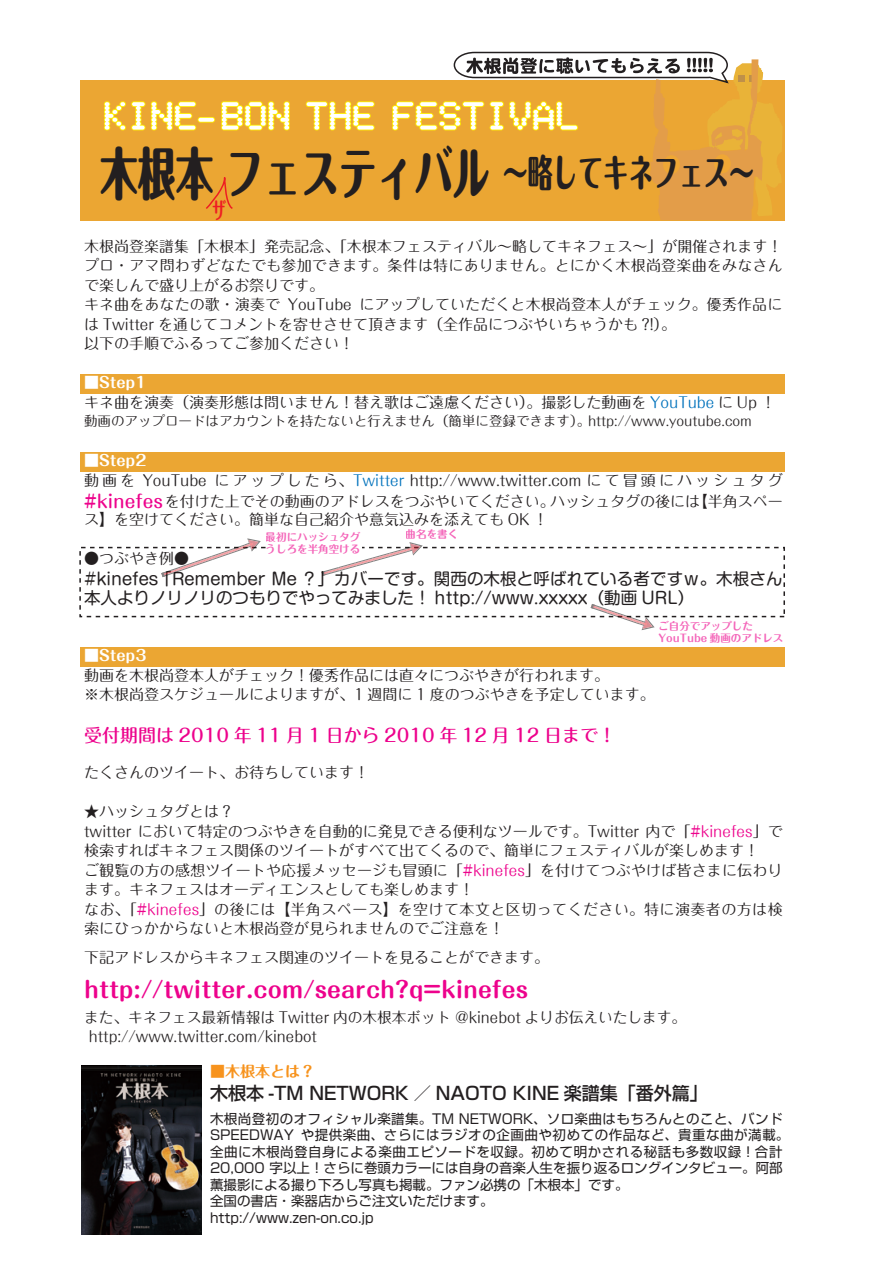
<style>
.page{position:relative;width:893px;height:1263px;background:#fff}
.page>*{position:absolute;margin:0;border:0;box-sizing:border-box;transform-origin:0 0}
.t1{font:800 56.7px "Maru Fo Pro";color:#231f20;scale:.67 1}
.t2{font:700 22.95px "Maru Fo Pro";color:#ee1d23;scale:.6 1}
.t3{font:700 22.5px "Maru Fo Pro";color:#ed028c}
.t4{font:500 18px "Maru Fo Pro";color:#ed028c}
.t5{font:500 18px "Shin Go Pro";color:#231f20}
.t6{font:16.5px/19.5px "Shin M Go Pro";color:#231f20}
.t7{font:15px/19.5px "Maru Fo Pro";color:#231f20}
.t8{font:700 15px "Maru Fo Pro";color:#f7931d}
.t9{font:700 15px "Maru Fo Pro";color:#fff}
.t10{font:13.5px/16.5px "Shin Go Pro";color:#231f20}
.t11{font:13.5px "Maru Fo Pro";color:#231f20}
.t12{font:700 10.5px/12px "Maru Fo Pro";color:#ed028c}
.s1{font-size:37.8px}
.s2{font-weight:700;color:#fff}
.s3{color:#0072bc}
.s4{font-weight:500;font-size:18px;color:#ed028c}
.s5{color:#ed028c}
</style>
<div class="page">
<div style="left:80px;top:647px;width:704px;height:19px;background:#eba633"></div>
<div style="left:80px;top:374px;width:704px;height:19px;background:#eba633"></div>
<div style="left:80px;top:452px;width:704px;height:19px;background:#eba633"></div>
<div style="left:80px;top:80px;width:704px;height:140px;background:#eba633"></div>
<img style="left:82px;top:1065px;width:120px;height:170px">
<svg style="left:104px;top:101px;width:41px;height:29px"></svg>
<svg style="left:151px;top:101px;width:45px;height:29px"></svg>
<svg style="left:198px;top:117px;width:17px;height:6px"></svg>
<svg style="left:198px;top:118px;width:16px;height:4px"></svg>
<svg style="left:306px;top:101px;width:69px;height:29px"></svg>
<svg style="left:392px;top:51px;width:390px;height:169px"></svg>
<svg style="left:205px;top:101px;width:85px;height:108px"></svg>
<svg style="left:161px;top:538px;width:100px;height:39px"></svg>
<svg style="left:321px;top:542px;width:102px;height:34px"></svg>
<svg style="left:591px;top:604px;width:64px;height:26px"></svg>
<h1 class="t1" style="left:100px;top:128px;width:977px">木根本 フェスティバル <span class="s1">～略してキネフェス～</span></h1>
<p class="t7" style="left:84px;top:235px;width:700px">木根尚登楽譜集「木根本」発売記念、「木根本フェスティバル～略してキネフェス～」が開催されます！プロ・アマ問わずどなたでも参加できます。条件は特にありません。とにかく木根尚登楽曲をみなさんで楽しんで盛り上がるお祭りです。<br>キネ曲をあなたの歌・演奏で YouTube にアップしていただくと木根尚登本人がチェック。優秀作品には Twitter を通じてコメントを寄せさせて頂きます（全作品につぶやいちゃうかも ?!）。<br>以下の手順でふるってご参加ください！</p>
<p class="t7" style="left:84px;top:371px;width:693px"><span class="s2">■Step1<br></span>キネ曲を演奏（演奏形態は問いません！替え歌はご遠慮ください）。撮影した動画を <span class="s3">YouTube</span> に Up ！</p>
<p class="t11" style="left:84px;top:410px;width:669px">動画のアップロードはアカウントを持たないと行えません（簡単に登録できます）。http://www.youtube.com</p>
<p class="t7" style="left:84px;top:449px;width:700px"><span class="s2">■Step2<br></span>動画を YouTube にアップしたら、<span class="s3">Twitter</span> http://www.twitter.com にて冒頭にハッシュタグ</p>
<p class="t7" style="left:84px;top:490px;width:700px;line-height:18px"><span class="s4">#kinefes</span>を付けた上でその動画のアドレスをつぶやいてください。ハッシュタグの後には【半角スペース】を空けてください。簡単な自己紹介や意気込みを添えても OK ！</p>
<p class="t7" style="left:84px;top:547px;width:106px">●つぶやき例●</p>
<p class="t6" style="left:84px;top:567px;width:700px">#kinefes 「Remember Me ？」カバーです。関西の木根と呼ばれている者ですｗ。木根さん本人よりノリノリのつもりでやってみました！ http://www.xxxxx（動画 URL）</p>
<h2 class="t2" style="left:212px;top:192px;width:25px">ザ</h2>
<p class="t12" style="left:266px;top:530px;width:96px">最初にハッシュタグうしろを半角空ける</p>
<p class="t12" style="left:406px;top:527px;width:54px">曲名を書く</p>
<p class="t12" style="left:658px;top:619px;width:126px">ご自分でアップした<br>YouTube 動画のアドレス</p>
<p class="t9" style="left:84px;top:644px;width:64px">■Step3</p>
<p class="t7" style="left:84px;top:664px;width:572px">動画を木根尚登本人がチェック！優秀作品には直々につぶやきが行われます。<br>※木根尚登スケジュールによりますが、1 週間に 1 度のつぶやきを予定しています。</p>
<p class="t4" style="left:84px;top:721px;width:534px">受付期間は 2010 年 11 月 1 日から 2010 年 12 月 12 日まで！</p>
<p class="t7" style="left:84px;top:761px;width:286px">たくさんのツイート、お待ちしています！</p>
<p class="t7" style="left:84px;top:800px;width:700px">★ハッシュタグとは？<br>twitter において特定のつぶやきを自動的に発見できる便利なツールです。Twitter 内で「<span class="s5">#kinefes</span>」で検索すればキネフェス関係のツイートがすべて出てくるので、簡単にフェスティバルが楽しめます！<br>ご観覧の方の感想ツイートや応援メッセージも冒頭に「<span class="s5">#kinefes</span>」を付けてつぶやけば皆さまに伝わります。キネフェスはオーディエンスとしても楽しめます！<br>なお、「<span class="s5">#kinefes</span>」の後には【半角スペース】を空けて本文と区切ってください。特に演奏者の方は検索にひっかからないと木根尚登が見られませんのでご注意を！</p>
<p class="t7" style="left:84px;top:946px;width:466px">下記アドレスからキネフェス関連のツイートを見ることができます。</p>
<h3 class="t3" style="left:84px;top:971px;width:446px">http://twitter.com/search?q=kinefes</h3>
<p class="t7" style="left:89px;top:1006px;width:599px;text-indent:-5px">また、キネフェス最新情報は Twitter 内の木根本ボット @kinebot よりお伝えいたします。http://www.twitter.com/kinebot</p>
<p class="t8" style="left:210px;top:1059px;width:106px">■木根本とは？</p>
<p class="t5" style="left:210px;top:1079px;width:499px">木根本 -TM NETWORK ／ NAOTO KINE 楽譜集「番外篇」</p>
<p class="t10" style="left:210px;top:1108px;width:581px">木根尚登初のオフィシャル楽譜集。TM NETWORK、ソロ楽曲はもちろんとのこと、バンドSPEEDWAY や提供楽曲、さらにはラジオの企画曲や初めての作品など、貴重な曲が満載。全曲に木根尚登自身による楽曲エピソードを収録。初めて明かされる秘話も多数収録！合計20,000 字以上！さらに巻頭カラーには自身の音楽人生を振り返るロングインタビュー。阿部薫撮影による撮り下ろし写真も掲載。ファン必携の「木根本」です。<br>全国の書店・楽器店からご注文いただけます。<br>http://www.zen-on.co.jp</p>
</div>
